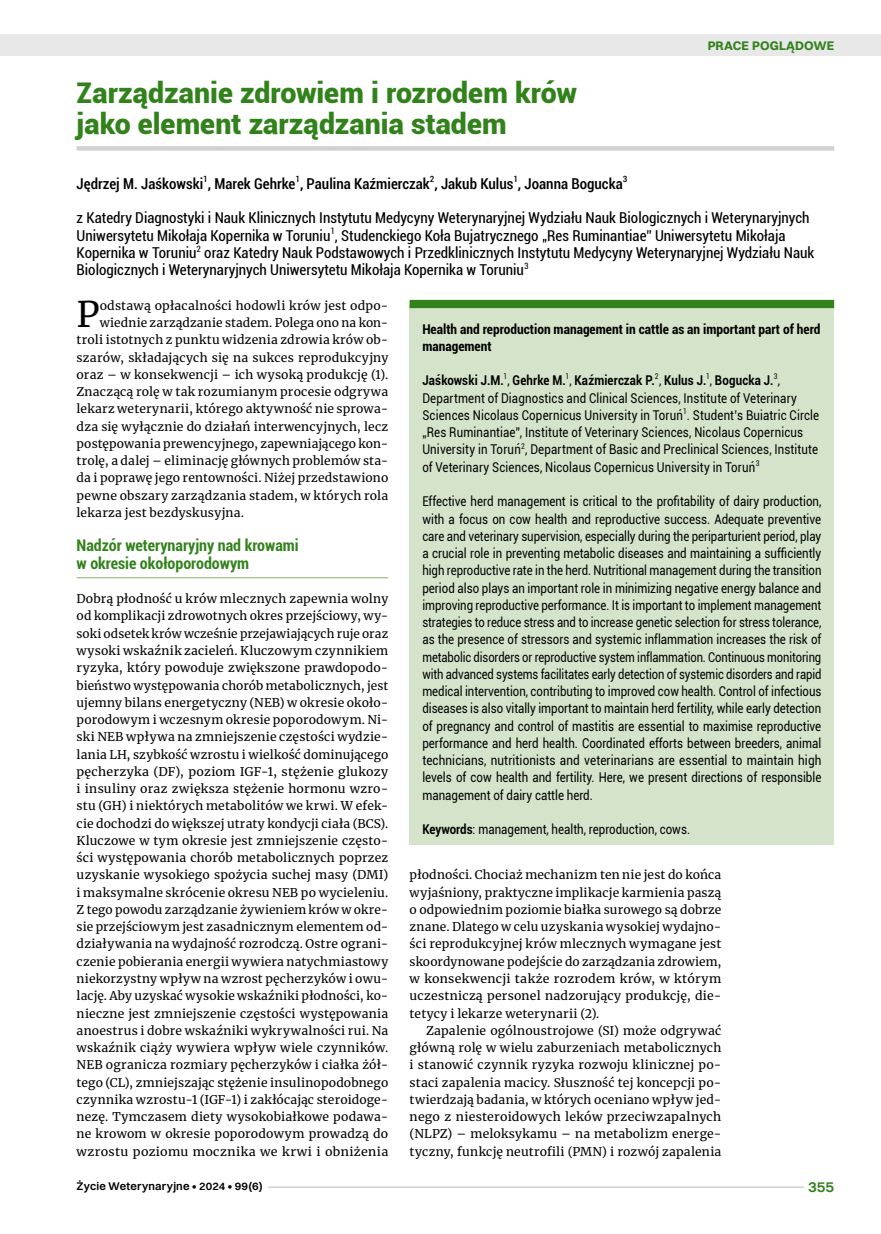
<style>
.page{position:relative;width:881px;height:1234px;background:#fff}
.page>*{position:absolute;margin:0;border:0;box-sizing:border-box;transform-origin:0 0}
.t1{font:35.25px "Merriweather";color:#000}
.t2{font:900 28.5px/31.5px "Roboto";color:#32821c}
.t3{font:700 condensed 16.05px/17.2px "Roboto";color:#32821c}
.t4{font:condensed 15px/17.2px "Roboto";color:#000}
.t5{font:500 condensed 15px "Roboto";color:#000}
.t6{font:600 15px "Switzer";color:#32821c}
.t7{font:13.5px/17.2px "Roboto";letter-spacing:.01em;color:#000;scale:.85 1}
.t8{font:700 condensed 13.5px/17.2px "Roboto";color:#000}
.t9{font:700 12.6px "Switzer";color:#32821c}
.t10{font:12px/17.2px "Merriweather";letter-spacing:.015em;color:#000;text-align:justify}
.t11{font:600 11.25px "Switzer";letter-spacing:.015em;color:#000}
.s1{font-weight:700}
</style>
<div class="page">
<hr style="left:77px;top:577px;width:311px;height:1px;background:#96ba7b">
<div style="left:77px;top:146px;width:756px;height:5px;background:#d2d1d1"></div>
<div style="left:409px;top:304px;width:424px;height:540px;background:#d4e3c9"></div>
<div style="left:409px;top:300px;width:424px;height:8px;background:#32821c"></div>
<div style="left:0;top:35px;width:880px;height:21px;background:#e8e8e8"></div>
<hr style="left:268px;top:1186px;width:565px;height:1px;background:#d2d1d1">
<div style="left:804px;top:1178px;width:29px;height:15px;background:#fff"></div>
<p class="t9" style="left:707px;top:37px;width:128px">PRACE POGLĄDOWE</p>
<h2 class="t2" style="left:77px;top:75px;width:502px">Zarządzanie zdrowiem i rozrodem krów jako element zarządzania stadem</h2>
<p class="t5" style="left:77px;top:173px;width:552px">Jędrzej M. Jaśkowski<sup>1</sup>, Marek Gehrke<sup>1</sup>, Paulina Kaźmierczak<sup>2</sup>, Jakub Kulus<sup>1</sup>, Joanna Bogucka<sup>3</sup></p>
<p class="t4" style="left:77px;top:209px;width:739px">z Katedry Diagnostyki i Nauk Klinicznych Instytutu Medycyny Weterynaryjnej Wydziału Nauk Biologicznych i Weterynaryjnych Uniwersytetu Mikołaja Kopernika w Toruniu<sup>1</sup>, Studenckiego Koła Bujatrycznego „Res Ruminantiae” Uniwersytetu Mikołaja Kopernika w Toruniu<sup>2</sup> oraz Katedry Nauk Podstawowych i Przedklinicznych Instytutu Medycyny Weterynaryjnej Wydziału Nauk Biologicznych i Weterynaryjnych Uniwersytetu Mikołaja Kopernika w Toruniu<sup>3</sup></p>
<h1 class="t1" style="left:77px;top:290px;width:25px">P</h1>
<p class="t10" style="left:100px;top:296px;width:290px">odstawą opłacalności hodowli krów jest odpo-</p>
<p class="t10" style="left:100px;top:313px;width:290px">wiednie zarządzanie stadem. Polega ono na kon-</p>
<p class="t10" style="left:77px;top:331px;width:313px">troli istotnych z punktu widzenia zdrowia krów ob-</p>
<p class="t10" style="left:77px;top:348px;width:313px">szarów, składających się na sukces reprodukcyjny</p>
<p class="t10" style="left:77px;top:365px;width:313px">oraz – w konsekwencji – ich wysoką produkcję (1).</p>
<p class="t10" style="left:77px;top:382px;width:313px">Znaczącą rolę w tak rozumianym procesie odgrywa</p>
<p class="t10" style="left:77px;top:400px;width:313px">lekarz weterynarii, którego aktywność nie sprowa-</p>
<p class="t10" style="left:77px;top:417px;width:313px">dza się wyłącznie do działań interwencyjnych, lecz</p>
<p class="t10" style="left:77px;top:434px;width:313px">postępowania prewencyjnego, zapewniającego kon-</p>
<p class="t10" style="left:77px;top:451px;width:313px">trolę, a dalej – eliminację głównych problemów sta-</p>
<p class="t10" style="left:77px;top:469px;width:313px">da i poprawę jego rentowności. Niżej przedstawiono</p>
<p class="t10" style="left:77px;top:486px;width:313px">pewne obszary zarządzania stadem, w których rola</p>
<p class="t10" style="left:77px;top:503px;width:169px">lekarza jest bezdyskusyjna.</p>
<h3 class="t3" style="left:77px;top:536px;width:223px">Nadzór weterynaryjny nad krowami w okresie okołoporodowym</h3>
<p class="t10" style="left:77px;top:589px;width:313px">Dobrą płodność u krów mlecznych zapewnia wolny od komplikacji zdrowotnych okres przejściowy, wy&shy;soki odsetek krów wcześnie przejawiających ruje oraz wysoki wskaźnik zacieleń. Kluczowym czynnikiem ryzyka, który powoduje zwiększone prawdopodo&shy;bieństwo występowania chorób metabolicznych, jest ujemny bilans energetyczny (NEB) w okresie około&shy;porodowym i wczesnym okresie poporodowym. Ni&shy;ski NEB wpływa na zmniejszenie częstości wydzie&shy;lania LH, szybkość wzrostu i wielkość dominującego pęcherzyka (DF), poziom IGF-1, stężenie glukozy i insuliny oraz zwiększa stężenie hormonu wzro&shy;stu (GH) i niektórych metabolitów we krwi. W efek&shy;cie dochodzi do większej utraty kondycji ciała (BCS).<br>Kluczowe w tym okresie jest zmniejszenie często&shy;ści występowania chorób metabolicznych poprzez uzyskanie wysokiego spożycia suchej masy (DMI) i maksymalne skrócenie okresu NEB po wycieleniu.<br>Z tego powodu zarządzanie żywieniem krów w okre&shy;sie przejściowym jest zasadnicznym elementem od&shy;działywania na wydajność rozrodczą. Ostre ograni&shy;czenie pobierania energii wywiera natychmiastowy niekorzystny wpływ na wzrost pęcherzyków i owu&shy;lację. Aby uzyskać wysokie wskaźniki płodności, ko&shy;nieczne jest zmniejszenie częstości występowania anoestrus i dobre wskaźniki wykrywalności rui. Na wskaźnik ciąży wywiera wpływ wiele czynników.<br>NEB ogranicza rozmiary pęcherzyków i ciałka żół&shy;tego (CL), zmniejszając stężenie insulinopodobnego czynnika wzrostu-1 (IGF-1) i zakłócając steroidoge&shy;nezę. Tymczasem diety wysokobiałkowe podawa&shy;ne krowom w okresie poporodowym prowadzą do wzrostu poziomu mocznika we krwi i obniżenia</p>
<p class="t8" style="left:422px;top:319px;width:399px">Health and reproduction management in cattle as an important part of herd management</p>
<p class="t7" style="left:422px;top:371px;width:468px"><span class="s1">Jaśkowski J.M.</span><sup>1</sup>, <span class="s1">Gehrke M.</span><sup>1</sup>, <span class="s1">Kaźmierczak P.</span><sup>2</sup>, <span class="s1">Kulus J.</span><sup>1</sup>, <span class="s1">Bogucka J.</span><sup>3</sup>, Department of Diagnostics and Clinical Sciences, Institute of Veterinary Sciences Nicolaus Copernicus University in Toruń<sup>1</sup>. Student’s Buiatric Circle „Res Ruminantiae”, Institute of Veterinary Sciences, Nicolaus Copernicus University in Toruń<sup>2</sup>, Department of Basic and Preclinical Sciences, Institute of Veterinary Sciences, Nicolaus Copernicus University in Toruń<sup>3</sup></p>
<p class="t7" style="left:422px;top:492px;width:471px;text-align:justify">Effective herd management is critical to the profitability of dairy production, with a focus on cow health and reproductive success. Adequate preventive care and veterinary supervision, especially during the periparturient period, play a crucial role in preventing metabolic diseases and maintaining a sufficiently high reproductive rate in the herd. Nutritional management during the transition period also plays an important role in minimizing negative energy balance and improving reproductive performance. It is important to implement management strategies to reduce stress and to increase genetic selection for stress tolerance, as the presence of stressors and systemic inflammation increases the risk of metabolic disorders or reproductive system inflammation. Continuous monitoring with advanced systems facilitates early detection of systemic disorders and rapid medical intervention, contributing to improved cow health. Control of infectious diseases is also vitally important to maintain herd fertility, while early detection of pregnancy and control of mastitis are essential to maximise reproductive performance and herd health. Coordinated efforts between breeders, animal technicians, nutritionists and veterinarians are essential to maintain high levels of cow health and fertility. Here, we present directions of responsible management of dairy cattle herd.</p>
<p class="t7" style="left:422px;top:820px;width:316px"><span class="s1">Keywords</span>: management, health, reproduction, cows.</p>
<p class="t10" style="left:409px;top:865px;width:313px">płodności. Chociaż mechanizm ten nie jest do końca wyjaśniony, praktyczne implikacje karmienia paszą o odpowiednim poziomie białka surowego są dobrze znane. Dlatego w celu uzyskania wysokiej wydajno&shy;ści reprodukcyjnej krów mlecznych wymagane jest skoordynowane podejście do zarządzania zdrowiem, w konsekwencji także rozrodem krów, w którym uczestniczą personel nadzorujący produkcję, die&shy;tetycy i lekarze weterynarii (2).</p>
<p class="t10" style="left:409px;top:1021px;width:313px;text-indent:16px">Zapalenie ogólnoustrojowe (SI) może odgrywać główną rolę w wielu zaburzeniach metabolicznych i stanowić czynnik ryzyka rozwoju klinicznej po&shy;staci zapalenia macicy. Słuszność tej koncepcji po&shy;twierdzają badania, w których oceniano wpływ jed&shy;nego z niesteroidowych leków przeciwzapalnych (NLPZ) – meloksykamu – na metabolizm energe&shy;tyczny, funkcję neutrofili (PMN) i rozwój zapalenia</p>
<p class="t11" style="left:77px;top:1179px;width:187px">Życie Weterynaryjne • 2024 • 99(6)</p>
<p class="t6" style="left:807px;top:1177px;width:27px">355</p>
</div>
